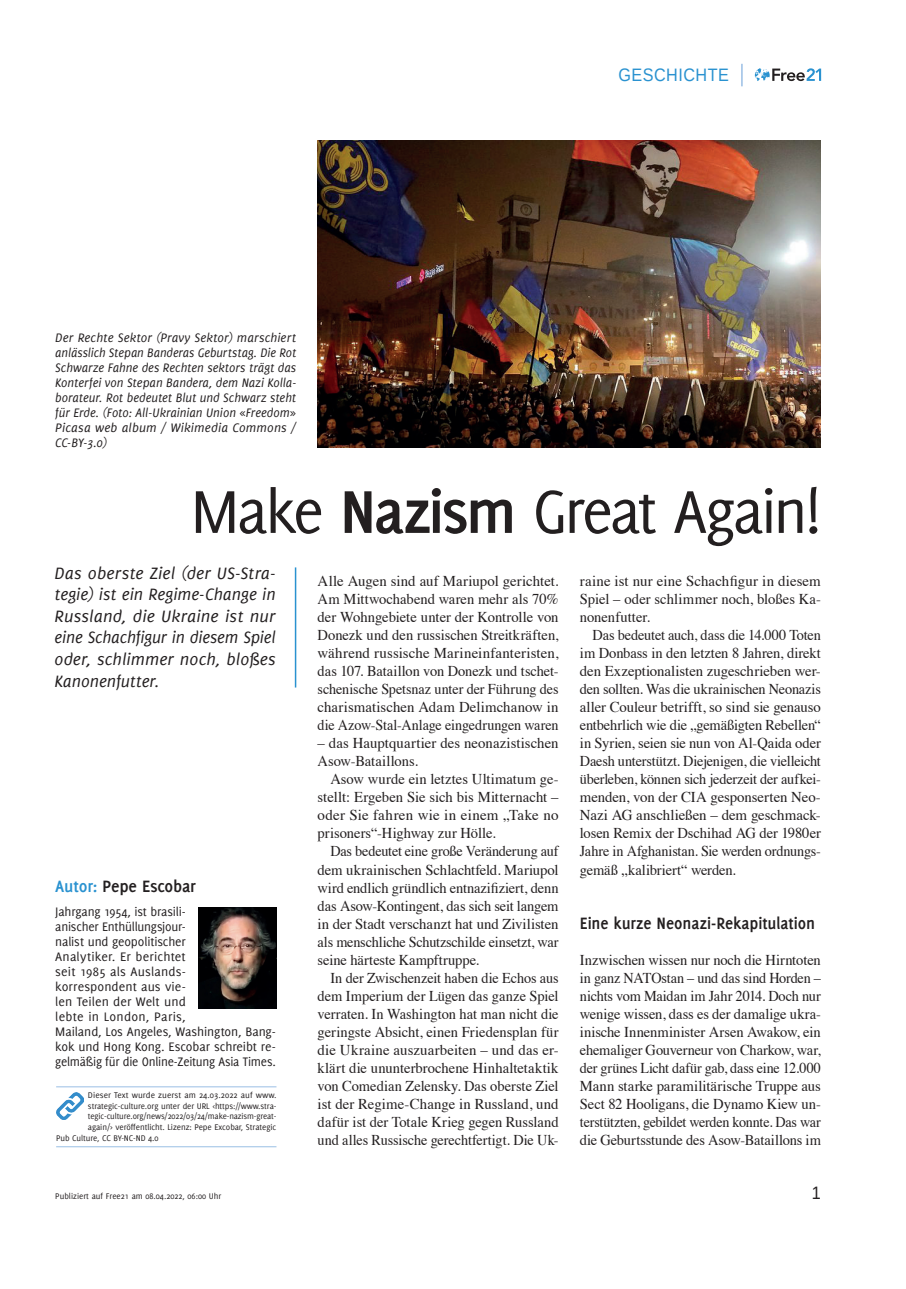
<style>
.page{position:relative;width:906px;height:1289px;background:#fff}
.page>*{position:absolute;margin:0;border:0;box-sizing:border-box;transform-origin:0 0}
.t1{font:66px "Delicious";letter-spacing:-.045em;color:#231f20}
.t2{font:italic 18px/21.6px "Delicious";color:#231f20;text-align:justify}
.t3{font:700 18px "Delicious";letter-spacing:-.005em;color:#231f20;scale:.96 1}
.t4{font:700 18px "Delicious";letter-spacing:-.005em;color:#231f20}
.t5{font:18px "Liberation Sans";letter-spacing:.03em;color:#2a92d0;scale:.9 1}
.t6{font:18px "Liberation Sans";color:#231f20;scale:.9 1}
.t7{font:15px/18px "Times";letter-spacing:-.005em;color:#231f20;text-align:justify}
.t8{font:15px/18px "Times";letter-spacing:-.005em;color:#231f20;text-align:justify;scale:.95 1}
.t9{font:15px/18px "Times";letter-spacing:-.005em;color:#231f20;text-align:justify;scale:.96 1}
.t10{font:italic 13.5px/15px "Delicious";letter-spacing:.01em;color:#231f20;text-align:justify}
.t11{font:13.5px/15px "Delicious";letter-spacing:-.005em;color:#231f20}
.t12{font:9px "Delicious";letter-spacing:-.01em;color:#231f20}
.s1{font-weight:700}
.s2{color:#2a92d0}
</style>
<div class="page">
<svg style="left:755px;top:68px;width:66px;height:13px"></svg>
<svg style="left:741px;top:64px;width:1px;height:22px"></svg>
<img style="left:317px;top:140px;width:504px;height:307px">
<hr style="left:56px;top:1086px;width:220px;height:1px;background:#9abfe5">
<hr style="left:56px;top:1146px;width:220px;height:1px;background:#9abfe5">
<img style="left:56px;top:1092px;width:28px;height:27px">
<img style="left:199px;top:907px;width:77px;height:101px">
<hr style="left:295px;top:567px;width:1px;height:120px;background:#2a92d0">
<p class="t10" style="left:55px;top:330px;width:242px">Der Rechte Sektor (Pravy Sektor) marschiert anlässlich Stepan Banderas Geburtstag. Die Rot Schwarze Fahne des Rechten sektors trägt das Konterfei von Stepan Bandera, dem Nazi Kolla&shy;borateur. Rot bedeutet Blut und Schwarz steht für Erde. (Foto: All-Ukrainian Union «Freedom» Picasa web album / Wikimedia Commons / CC-BY-3.0)</p>
<p class="t5" style="left:618px;top:63px;width:124px">GESCHICHTE</p>
<h1 class="t1" style="left:191px;top:474px;width:632px">Make <span class="s1">Nazism</span> Great Again!</h1>
<p class="t2" style="left:55px;top:562px;width:223px">Das oberste Ziel (der US-Stra&shy;tegie) ist ein Regime-Change in Russland, die Ukraine ist nur eine Schachfigur in diesem Spiel oder, schlimmer noch, bloßes Kanonenfutter.</p>
<p class="t4" style="left:55px;top:876px;width:142px"><span class="s2">Autor:</span> Pepe Escobar</p>
<p class="t11" style="left:55px;top:903px;width:222px">Jahrgang 1954, ist brasili-<br>anischer Enthüllungsjour-<br>nalist und geopolitischer<br>Analytiker. Er berichtet<br>seit 1985 als Auslands-<br>korrespondent aus vie-<br>len Teilen der Welt und<br>lebte in London, Paris,<br>Mailand, Los Angeles, Washington, Bang&shy;kok und Hong Kong. Escobar schreibt re&shy;gelmäßig für die Online-Zeitung Asia Times.</p>
<p class="t12" style="left:88px;top:1089px;width:190px">Dieser Text wurde zuerst am 24.03.2022 auf www.</p>
<p class="t12" style="left:88px;top:1100px;width:190px">strategic-culture.org unter der URL &lt;https://www.stra-</p>
<p class="t12" style="left:88px;top:1111px;width:190px">tegic-culture.org/news/2022/03/24/make-nazism-great-</p>
<p class="t12" style="left:88px;top:1122px;width:190px">again/&gt; veröffentlicht. Lizenz: Pepe Excobar, Strategic</p>
<p class="t12" style="left:56px;top:1132px;width:104px">Pub Culture, CC BY-NC-ND 4.0</p>
<p class="t7" style="left:317px;top:571px;width:242px">Alle Augen sind auf Mariupol gerichtet.<br>Am Mittwochabend waren mehr als 70% der Wohngebiete unter der Kontrolle von Donezk und den russischen Streitkräften, während russische Marineinfanteristen, das 107. Bataillon von Donezk und tschet&shy;schenische Spetsnaz unter der Führung des charismatischen Adam Delimchanow in die Azow-Stal-Anlage eingedrungen waren</p>
<p class="t7" style="left:317px;top:733px;width:242px">– das Hauptquartier des neonazistischen<br>Asow-Bataillons.</p>
<p class="t7" style="left:317px;top:769px;width:242px;text-indent:13px">Asow wurde ein letztes Ultimatum ge&shy;stellt: Ergeben Sie sich bis Mitternacht – oder Sie fahren wie in einem „Take no prisoners“-Highway zur Hölle.</p>
<p class="t8" style="left:317px;top:841px;width:255px;text-indent:13px">Das bedeutet eine große Veränderung auf dem ukrainischen Schlachtfeld. Mariupol wird endlich gründlich entnazifiziert, denn das Asow-Kontingent, das sich seit langem in der Stadt verschanzt hat und Zivilisten als menschliche Schutzschilde einsetzt, war seine härteste Kampftruppe.</p>
<p class="t8" style="left:317px;top:967px;width:255px;text-indent:13px">In der Zwischenzeit haben die Echos aus dem Imperium der Lügen das ganze Spiel verraten. In Washington hat man nicht die geringste Absicht, einen Friedensplan für die Ukraine auszuarbeiten – und das er&shy;klärt die ununterbrochene Hinhaltetaktik von Comedian Zelensky. Das oberste Ziel ist der Regime-Change in Russland, und dafür ist der Totale Krieg gegen Russland und alles Russische gerechtfertigt. Die Uk-</p>
<p class="t7" style="left:580px;top:571px;width:242px">raine ist nur eine Schachfigur in diesem Spiel – oder schlimmer noch, bloßes Ka&shy;nonenfutter.</p>
<p class="t9" style="left:580px;top:625px;width:253px;text-indent:13px">Das bedeutet auch, dass die 14.000 Toten im Donbass in den letzten 8 Jahren, direkt den Exzeptionalisten zugeschrieben wer&shy;den sollten. Was die ukrainischen Neonazis aller Couleur betrifft, so sind sie genauso entbehrlich wie die „gemäßigten Rebellen“ in Syrien, seien sie nun von Al-Qaida oder Daesh unterstützt. Diejenigen, die vielleicht überleben, können sich jederzeit der aufkei&shy;menden, von der CIA gesponserten Neo-Nazi AG anschließen – dem geschmack&shy;losen Remix der Dschihad AG der 1980er Jahre in Afghanistan. Sie werden ordnungs&shy;gemäß „kalibriert“ werden.</p>
<p class="t3" style="left:580px;top:912px;width:246px">Eine kurze Neonazi-Rekapitulation</p>
<p class="t7" style="left:580px;top:949px;width:242px">Inzwischen wissen nur noch die Hirntoten in ganz NATOstan – und das sind Horden – nichts vom Maidan im Jahr 2014. Doch nur wenige wissen, dass es der damalige ukra&shy;inische Innenminister Arsen Awakow, ein ehemaliger Gouverneur von Charkow, war, der grünes Licht dafür gab, dass eine 12.000<br>Mann starke paramilitärische Truppe aus Sect 82 Hooligans, die Dynamo Kiew un&shy;terstützten, gebildet werden konnte. Das war die Geburtsstunde des Asow-Bataillons im</p>
<p class="t12" style="left:55px;top:1190px;width:168px">Publiziert auf Free21 am 08.04.2022, 06:00 Uhr</p>
<p class="t6" style="left:812px;top:1181px;width:12px">1</p>
</div>
